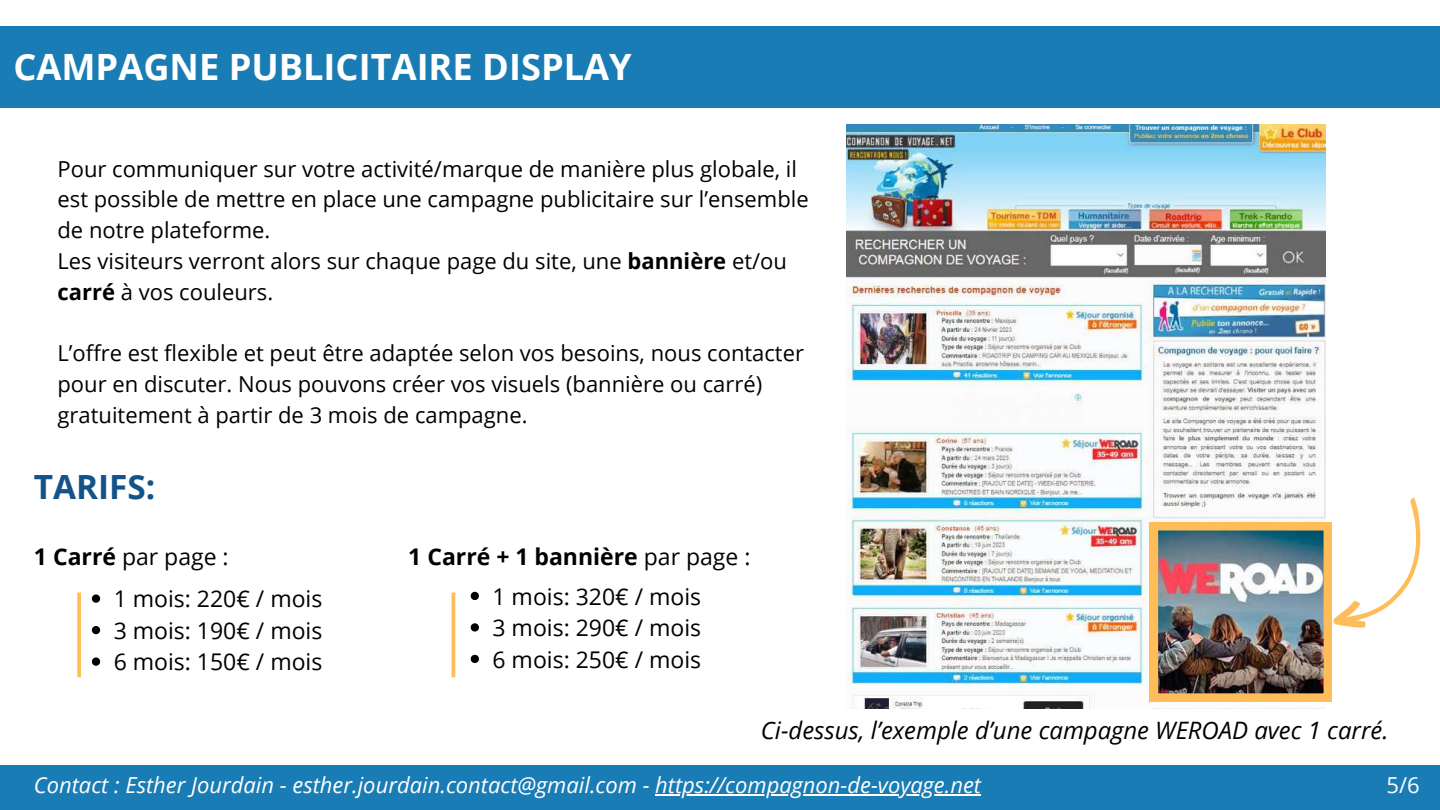
<style>
.page{position:relative;width:1440px;height:810px;background:#fff}
.page>*{position:absolute;margin:0;border:0;box-sizing:border-box;transform-origin:0 0}
.t1{font:700 36.2px "Open Sans";color:#fff}
.t2{font:700 33.3px "Open Sans";color:#13538a}
.t3{font:italic 24px "Open Sans";color:#000}
.t4{font:23px/31.5px "Open Sans";color:#000;text-align:justify}
.t5{font:700 23px "Open Sans";color:#000}
.t6{font:22px/30.8px "Open Sans";color:#000}
.t7{font:italic 22px "Open Sans";color:#fff}
.t8{font:22px "Open Sans";color:#fff}
.s1{font-weight:700}
.s2{font-weight:400}
</style>
<div class="page">
<div style="left:0;top:26px;width:1440px;height:81px;background:#197cb5"></div>
<div style="left:0;top:765px;width:1440px;height:45px;background:#197cb5"></div>
<img style="left:846px;top:124px;width:480px;height:585px">
<img style="left:1150px;top:490px;width:271px;height:212px">
<svg style="left:92px;top:594px;width:8px;height:9px"></svg>
<svg style="left:92px;top:626px;width:8px;height:8px"></svg>
<svg style="left:92px;top:657px;width:8px;height:9px"></svg>
<svg style="left:471px;top:592px;width:8px;height:8px"></svg>
<svg style="left:471px;top:623px;width:8px;height:9px"></svg>
<svg style="left:471px;top:655px;width:8px;height:8px"></svg>
<hr style="left:655px;top:794px;width:326px;height:2px;background:#fff">
<svg style="left:77px;top:593px;width:4px;height:84px"></svg>
<hr style="left:452px;top:593px;width:3px;height:84px;background:#ffbd59">
<h1 class="t1" style="left:13px;top:41px;width:620px">CAMPAGNE PUBLICITAIRE DISPLAY</h1>
<p class="t6" style="left:58px;top:153px;width:753px">Pour communiquer sur votre activité/marque de manière plus globale, il est possible de mettre en place une campagne publicitaire sur l’ensemble de notre plateforme.<br>Les visiteurs verront alors sur chaque page du site, une <span class="s1">bannière</span> et/ou <span class="s1">carré</span> à vos couleurs.</p>
<p class="t6" style="left:58px;top:337px;width:748px">L’offre est flexible et peut être adaptée selon vos besoins, nous contacter pour en discuter. Nous pouvons créer vos visuels (bannière ou carré) gratuitement à partir de 3 mois de campagne.</p>
<h2 class="t2" style="left:34px;top:464px;width:123px">TARIFS:</h2>
<p class="t4" style="left:34px;top:540px;width:196px"><span class="s1">1 Carré</span> par page :</p>
<p class="t5" style="left:408px;top:540px;width:344px">1 Carré + 1 bannière <span class="s2">par page :</span></p>
<p class="t4" style="left:114px;top:583px;width:210px">1 mois: 220€ / mois 3 mois: 190€ / mois 6 mois: 150€ / mois</p>
<p class="t4" style="left:493px;top:580px;width:210px">1 mois: 320€ / mois 3 mois: 290€ / mois 6 mois: 250€ / mois</p>
<p class="t3" style="left:761px;top:713px;width:629px">Ci-dessus, l’exemple d’une campagne WEROAD avec 1 carré.</p>
<p class="t7" style="left:34px;top:769px;width:949px">Contact : Esther Jourdain - esther.jourdain.contact@gmail.com - https://compagnon-de-voyage.net</p>
<p class="t8" style="left:1386px;top:769px;width:35px">5/6</p>
</div>
